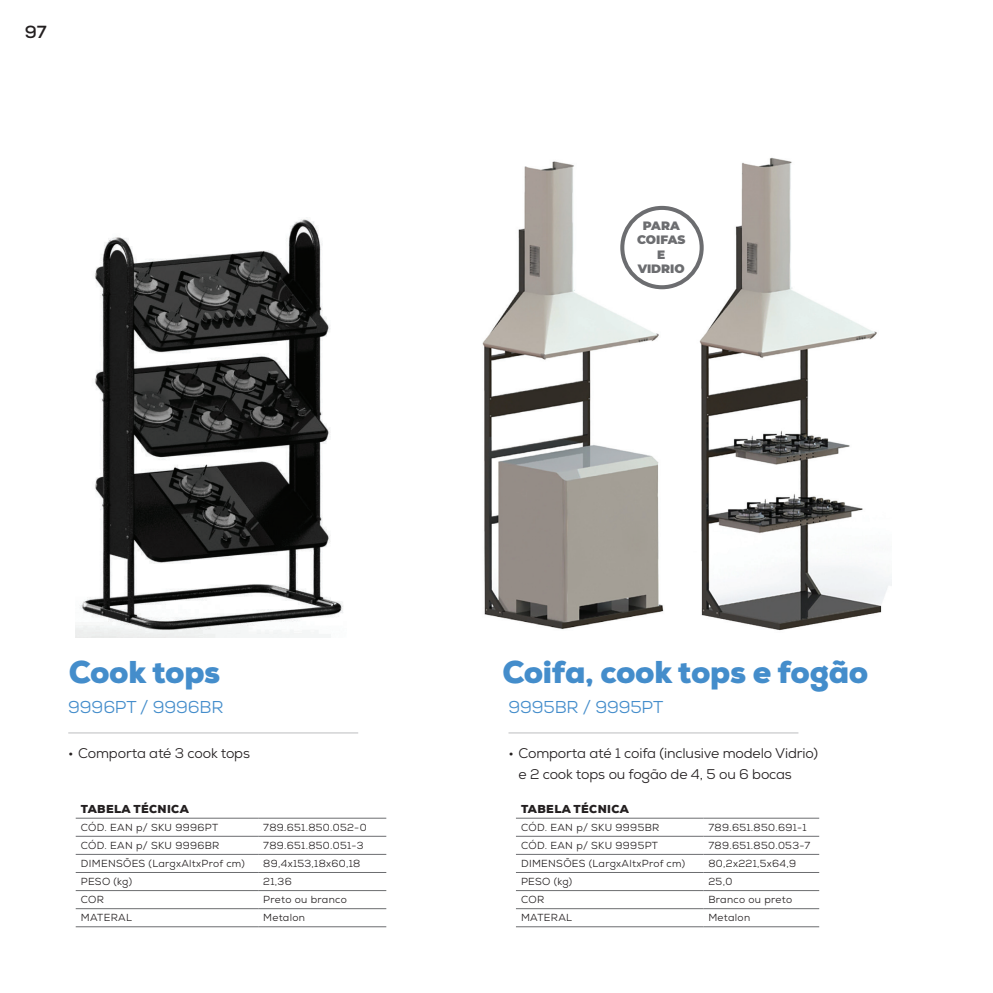
<style>
.page{position:relative;width:993px;height:993px;background:#fff}
.page>*{position:absolute;margin:0;border:0;box-sizing:border-box;transform-origin:0 0}
.P-titulo{font:900 31.5px "Nexa";letter-spacing:-.01em;color:#448dcb}
.t1{font:700 17.5px "Nexa";color:#231f20}
.P-sku{font:17.15px "Nexa";letter-spacing:-.01em;color:#448dcb}
.t2{font:14px/21px "Nexa";letter-spacing:-.01em;color:#231f20}
.t3{font:900 12.08px "Montserrat";color:#6c6d70}
.P-tabela{font:900 11.55px "Nexa";letter-spacing:.03em;color:#231f20}
.P-tabela-2{font:10.15px "Nexa";letter-spacing:.03em;color:#231f20}
</style>
<div class="page">
<img style="left:75px;top:219px;width:268px;height:418px">
<hr style="left:68px;top:732px;width:290px;height:1px;background:#bcbdc0">
<hr style="left:76px;top:817px;width:182px;height:1px;background:#6c6d70">
<hr style="left:258px;top:817px;width:128px;height:1px;background:#6c6d70">
<hr style="left:76px;top:835px;width:182px;height:1px;background:#6c6d70">
<hr style="left:258px;top:835px;width:128px;height:1px;background:#6c6d70">
<hr style="left:76px;top:853px;width:182px;height:1px;background:#6c6d70">
<hr style="left:258px;top:853px;width:128px;height:1px;background:#6c6d70">
<hr style="left:76px;top:871px;width:182px;height:1px;background:#6c6d70">
<hr style="left:258px;top:871px;width:128px;height:1px;background:#6c6d70">
<hr style="left:76px;top:890px;width:182px;height:1px;background:#6c6d70">
<hr style="left:258px;top:890px;width:128px;height:1px;background:#6c6d70">
<hr style="left:76px;top:908px;width:182px;height:1px;background:#6c6d70">
<hr style="left:258px;top:908px;width:128px;height:1px;background:#6c6d70">
<hr style="left:76px;top:926px;width:182px;height:1px;background:#6c6d70">
<hr style="left:258px;top:926px;width:128px;height:1px;background:#6c6d70">
<hr style="left:508px;top:732px;width:290px;height:1px;background:#bcbdc0">
<hr style="left:515px;top:817px;width:188px;height:1px;background:#6c6d70">
<hr style="left:703px;top:817px;width:116px;height:1px;background:#6c6d70">
<hr style="left:515px;top:835px;width:188px;height:1px;background:#6c6d70">
<hr style="left:703px;top:835px;width:116px;height:1px;background:#6c6d70">
<hr style="left:515px;top:853px;width:188px;height:1px;background:#6c6d70">
<hr style="left:703px;top:853px;width:116px;height:1px;background:#6c6d70">
<hr style="left:515px;top:871px;width:188px;height:1px;background:#6c6d70">
<hr style="left:703px;top:871px;width:116px;height:1px;background:#6c6d70">
<hr style="left:515px;top:890px;width:188px;height:1px;background:#6c6d70">
<hr style="left:703px;top:890px;width:116px;height:1px;background:#6c6d70">
<hr style="left:515px;top:908px;width:188px;height:1px;background:#6c6d70">
<hr style="left:703px;top:908px;width:116px;height:1px;background:#6c6d70">
<hr style="left:515px;top:926px;width:188px;height:1px;background:#6c6d70">
<hr style="left:703px;top:926px;width:116px;height:1px;background:#6c6d70">
<img style="left:482px;top:161px;width:190px;height:469px">
<img style="left:680px;top:157px;width:211px;height:474px">
<div style="left:620px;top:206px;width:83px;height:83px;border:4px solid #6c6d70;border-radius:50%"></div>
<h2 class="t1" style="left:25px;top:21px;width:23px">97</h2>
<p class="t3" style="left:642px;top:216px;width:38px">PARA</p>
<p class="t3" style="left:637px;top:230px;width:50px">COIFAS</p>
<p class="t3" style="left:657px;top:245px;width:10px">E</p>
<p class="t3" style="left:637px;top:259px;width:48px">VIDRIO</p>
<p class="P-titulo" style="left:69px;top:651px;width:153px">Cook tops</p>
<p class="P-sku" style="left:68px;top:695px;width:157px">9996PT / 9996BR</p>
<p class="t2" style="left:68px;top:742px;width:183px">• Comporta até 3 cook tops</p>
<p class="P-tabela" style="left:81px;top:801px;width:109px">TABELA TÉCNICA</p>
<p class="P-tabela-2" style="left:81px;top:820px;width:139px">CÓD. EAN p/ SKU 9996PT</p>
<p class="P-tabela-2" style="left:263px;top:820px;width:105px">789.651.850.052-0</p>
<p class="P-tabela-2" style="left:81px;top:838px;width:140px">CÓD. EAN p/ SKU 9996BR</p>
<p class="P-tabela-2" style="left:263px;top:838px;width:102px">789.651.850.051-3</p>
<p class="P-tabela-2" style="left:81px;top:856px;width:165px">DIMENSÕES (LargxAltxProf cm)</p>
<p class="P-tabela-2" style="left:263px;top:856px;width:99px">89,4x153,18x60,18</p>
<p class="P-tabela-2" style="left:81px;top:875px;width:53px">PESO (kg)</p>
<p class="P-tabela-2" style="left:263px;top:875px;width:30px">21,36</p>
<p class="P-tabela-2" style="left:81px;top:893px;width:25px">COR</p>
<p class="P-tabela-2" style="left:263px;top:893px;width:85px">Preto ou branco</p>
<p class="P-tabela-2" style="left:81px;top:911px;width:53px">MATERAL</p>
<p class="P-tabela-2" style="left:263px;top:911px;width:43px">Metalon</p>
<p class="P-titulo" style="left:502px;top:651px;width:367px">Coifa, cook tops e fogão</p>
<p class="P-sku" style="left:508px;top:695px;width:156px">9995BR / 9995PT</p>
<p class="t2" style="left:518px;top:742px;width:301px;text-indent:-10px">• Comporta até 1 coifa (inclusive modelo Vidrio) e 2 cook tops ou fogão de 4, 5 ou 6 bocas</p>
<p class="P-tabela" style="left:521px;top:801px;width:109px">TABELA TÉCNICA</p>
<p class="P-tabela-2" style="left:521px;top:820px;width:140px">CÓD. EAN p/ SKU 9995BR</p>
<p class="P-tabela-2" style="left:708px;top:820px;width:99px">789.651.850.691-1</p>
<p class="P-tabela-2" style="left:521px;top:838px;width:138px">CÓD. EAN p/ SKU 9995PT</p>
<p class="P-tabela-2" style="left:708px;top:838px;width:103px">789.651.850.053-7</p>
<p class="P-tabela-2" style="left:521px;top:856px;width:165px">DIMENSÕES (LargxAltxProf cm)</p>
<p class="P-tabela-2" style="left:708px;top:856px;width:89px">80,2x221,5x64,9</p>
<p class="P-tabela-2" style="left:521px;top:875px;width:53px">PESO (kg)</p>
<p class="P-tabela-2" style="left:708px;top:875px;width:25px">25,0</p>
<p class="P-tabela-2" style="left:521px;top:893px;width:25px">COR</p>
<p class="P-tabela-2" style="left:708px;top:893px;width:85px">Branco ou preto</p>
<p class="P-tabela-2" style="left:521px;top:911px;width:53px">MATERAL</p>
<p class="P-tabela-2" style="left:708px;top:911px;width:43px">Metalon</p>
</div>
